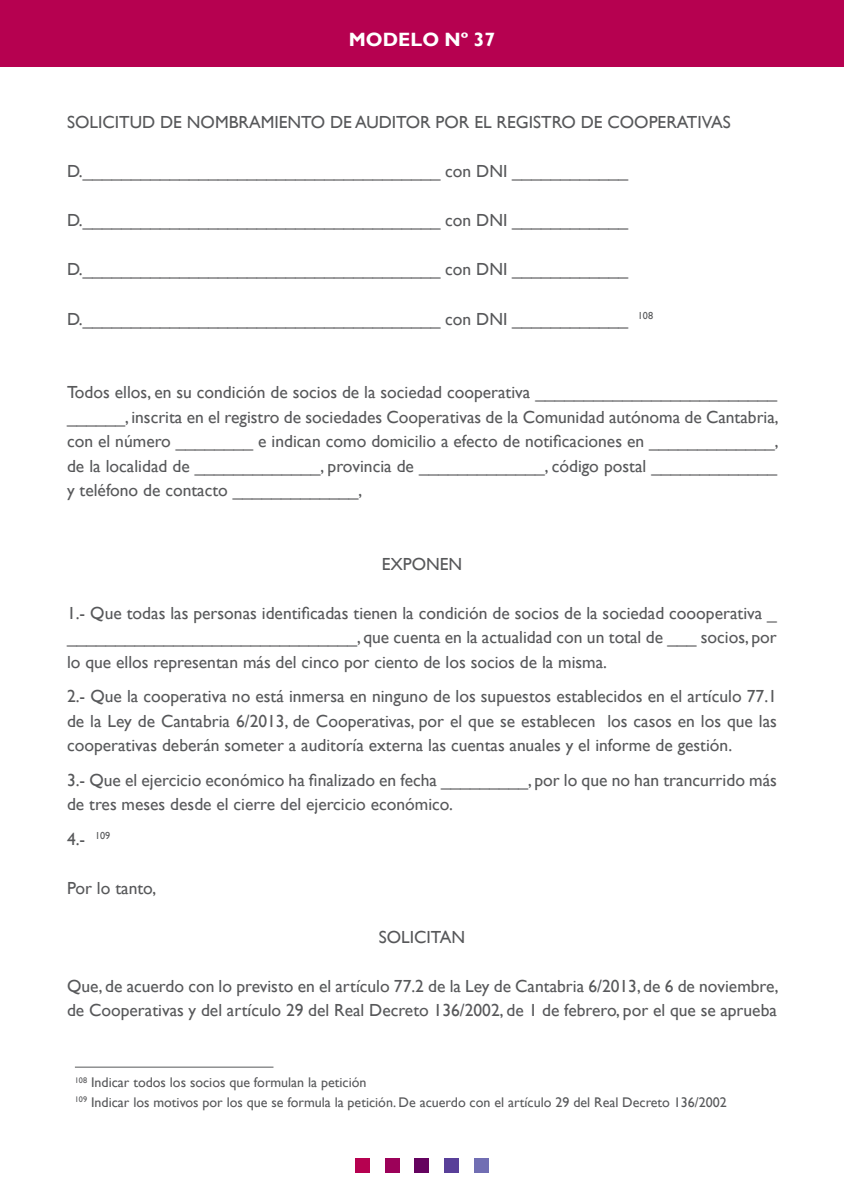
<style>
.page{position:relative;width:844px;height:1191px;background:#fff}
.page>*{position:absolute;margin:0;border:0;box-sizing:border-box;transform-origin:0 0}
.t1{font:700 19.25px "Gill Sans";color:#fff}
.t2{font:17.5px/24.5px "Gill Sans";color:#57585a;text-align:justify}
.t3{font:14px "Gill Sans";color:#57585a}
</style>
<div class="page">
<div style="left:0;top:0;width:843px;height:67px;background:#b60150"></div>
<div style="left:474px;top:1158px;width:15px;height:15px;background:#716eb3"></div>
<div style="left:444px;top:1158px;width:15px;height:15px;background:#593f99"></div>
<div style="left:414px;top:1158px;width:15px;height:15px;background:#65035f"></div>
<div style="left:384px;top:1158px;width:15px;height:15px;background:#9c0159"></div>
<div style="left:355px;top:1158px;width:15px;height:15px;background:#b60150"></div>
<hr style="left:75px;top:1066px;width:198px;height:1px;background:#57585a">
<p class="t1" style="left:349px;top:28px;width:148px">MODELO Nº 37</p>
<p class="t2" style="left:67px;top:110px;width:665px">SOLICITUD DE NOMBRAMIENTO DE AUDITOR POR EL REGISTRO DE COOPERATIVAS</p>
<p class="t2" style="left:67px;top:159px;width:562px">D._____________________________________ con DNI ____________</p>
<p class="t2" style="left:67px;top:208px;width:562px">D._____________________________________ con DNI ____________</p>
<p class="t2" style="left:67px;top:257px;width:562px">D._____________________________________ con DNI ____________</p>
<p class="t2" style="left:67px;top:307px;width:587px">D._____________________________________ con DNI ____________ <sup>108</sup></p>
<p class="t2" style="left:67px;top:380px;width:713px">Todos ellos, en su condición de socios de la sociedad cooperativa _________________________ ______, inscrita en el registro de sociedades Cooperativas de la Comunidad autónoma de Cantabria, con el número ________ e indican como domicilio a efecto de notificaciones en _____________, de la localidad de _____________, provincia de _____________, código postal _____________ y teléfono de contacto _____________,</p>
<p class="t2" style="left:381px;top:552px;width:82px">EXPONEN</p>
<p class="t2" style="left:67px;top:601px;width:711px">1.- Que todas las personas identificadas tienen la condición de socios de la sociedad coooperativa _ ______________________________, que cuenta en la actualidad con un total de ___ socios, por lo que ellos representan más del cinco por ciento de los socios de la misma.</p>
<p class="t2" style="left:67px;top:684px;width:711px">2.- Que la cooperativa no está inmersa en ninguno de los supuestos establecidos en el artículo 77.1 de la Ley de Cantabria 6/2013, de Cooperativas, por el que se establecen los casos en los que las cooperativas deberán someter a auditoría externa las cuentas anuales y el informe de gestión.</p>
<p class="t2" style="left:67px;top:768px;width:711px">3.- Que el ejercicio económico ha finalizado en fecha _________, por lo que no han trancurrido más de tres meses desde el cierre del ejercicio económico.</p>
<p class="t2" style="left:67px;top:827px;width:45px">4.- <sup>109</sup></p>
<p class="t2" style="left:67px;top:876px;width:91px">Por lo tanto,</p>
<p class="t2" style="left:379px;top:925px;width:88px">SOLICITAN</p>
<p class="t2" style="left:67px;top:974px;width:713px">Que, de acuerdo con lo previsto en el artículo 77.2 de la Ley de Cantabria 6/2013, de 6 de noviembre, de Cooperativas y del artículo 29 del Real Decreto 136/2002, de 1 de febrero, por el que se aprueba</p>
<p class="t3" style="left:75px;top:1074px;width:293px"><sup>108</sup> Indicar todos los socios que formulan la petición</p>
<p class="t3" style="left:75px;top:1093px;width:653px"><sup>109</sup> Indicar los motivos por los que se formula la petición. De acuerdo con el artículo 29 del Real Decreto 136/2002</p>
</div>
